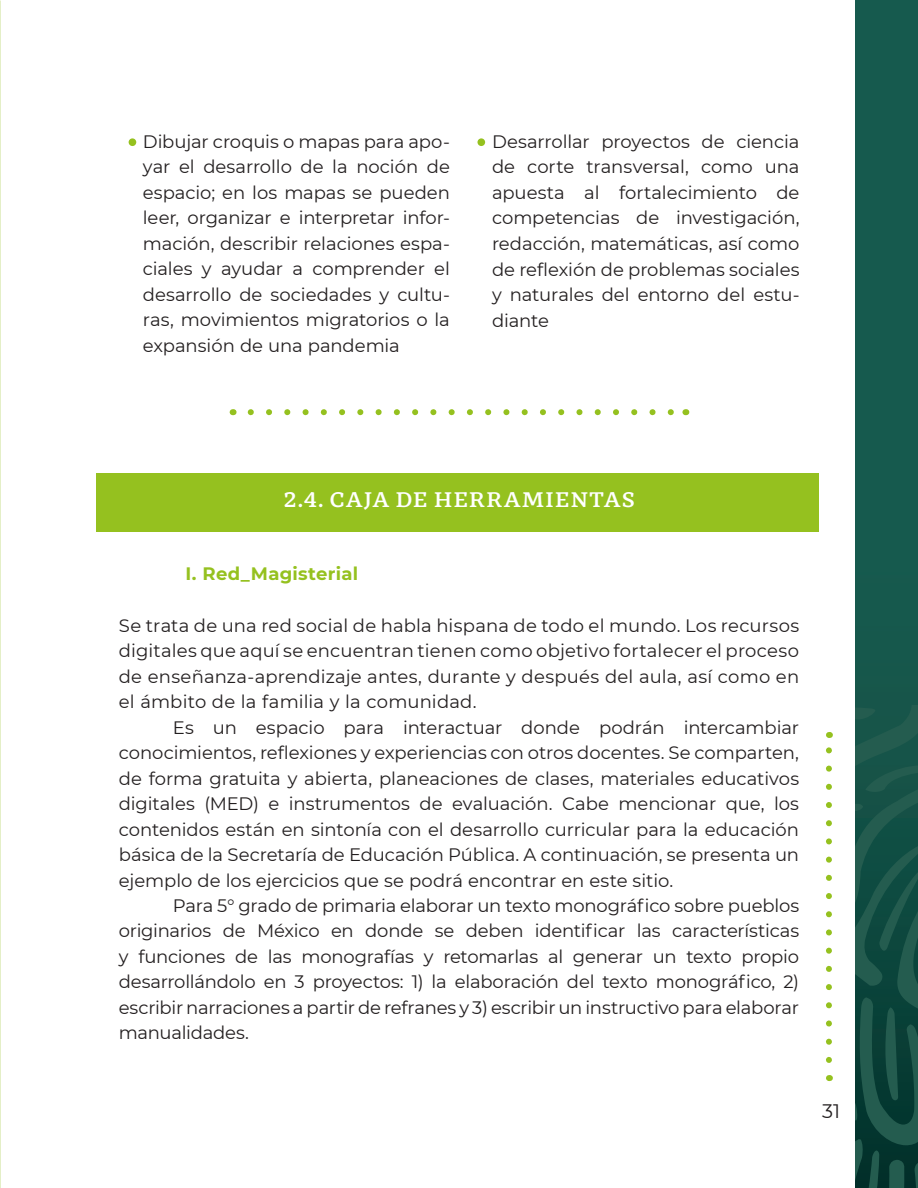
<style>
.page{position:relative;width:918px;height:1188px;background:#fff}
.page>*{position:absolute;margin:0;border:0;box-sizing:border-box;transform-origin:0 0}
.t1{font:700 21px "GMX";letter-spacing:.025em;color:#fff}
.t2{font:19.5px "Montserrat";color:#231f20}
.t3{font:18px/25.5px "Montserrat";letter-spacing:-.005em;color:#231f20;text-align:justify}
.t4{font:700 18px "Montserrat";letter-spacing:.015em;color:#95c11f}
</style>
<div class="page">
<div style="left:855px;top:0;width:63px;height:1188px;background:#165a4e"></div>
<svg style="left:855px;top:706px;width:63px;height:482px"></svg>
<div style="left:96px;top:474px;width:723px;height:58px;background:#95c11f"></div>
<div style="left:129px;top:138px;width:7px;height:8px;background:#95c11f;border-radius:50%"></div>
<div style="left:477px;top:138px;width:8px;height:8px;background:#95c11f;border-radius:50%"></div>
<svg style="left:251px;top:409px;width:423px;height:6px"></svg>
<svg style="left:826px;top:747px;width:6px;height:313px"></svg>
<p class="t3" style="left:143px;top:128px;width:309px">Dibujar croquis o mapas para apo&shy;yar el desarrollo de la noción de espacio; en los mapas se pueden leer, organizar e interpretar infor&shy;mación, describir relaciones espa&shy;ciales y ayudar a comprender el desarrollo de sociedades y cultu&shy;ras, movimientos migratorios o la expansión de una pandemia</p>
<p class="t3" style="left:492px;top:128px;width:309px">Desarrollar proyectos de ciencia de corte transversal, como una apuesta al fortalecimiento de competencias de investigación, redacción, matemáticas, así como de reflexión de problemas sociales y naturales del entorno del estu&shy;diante</p>
<p class="t1" style="left:284px;top:487px;width:353px">2.4. CAJA DE HERRAMIENTAS</p>
<p class="t4" style="left:185px;top:561px;width:174px">I. Red_Magisterial</p>
<p class="t3" style="left:119px;top:612px;width:682px">Se trata de una red social de habla hispana de todo el mundo. Los recursos digitales que aquí se encuentran tienen como objetivo fortalecer el proceso de enseñanza-aprendizaje antes, durante y después del aula, así como en el ámbito de la familia y la comunidad.</p>
<p class="t3" style="left:119px;top:714px;width:682px;text-indent:54px">Es un espacio para interactuar donde podrán intercambiar conocimientos, reflexiones y experiencias con otros docentes. Se comparten, de forma gratuita y abierta, planeaciones de clases, materiales educativos digitales (MED) e instrumentos de evaluación. Cabe mencionar que, los contenidos están en sintonía con el desarrollo curricular para la educación básica de la Secretaría de Educación Pública. A continuación, se presenta un ejemplo de los ejercicios que se podrá encontrar en este sitio.</p>
<p class="t3" style="left:119px;top:892px;width:682px;text-indent:54px">Para 5° grado de primaria elaborar un texto monográfico sobre pueblos originarios de México en donde se deben identificar las características y funciones de las monografías y retomarlas al generar un texto propio desarrollándolo en 3 proyectos: 1) la elaboración del texto monográfico, 2) escribir narraciones a partir de refranes y 3) escribir un instructivo para elaborar manualidades.</p>
<p class="t2" style="left:822px;top:1098px;width:20px">31</p>
</div>
